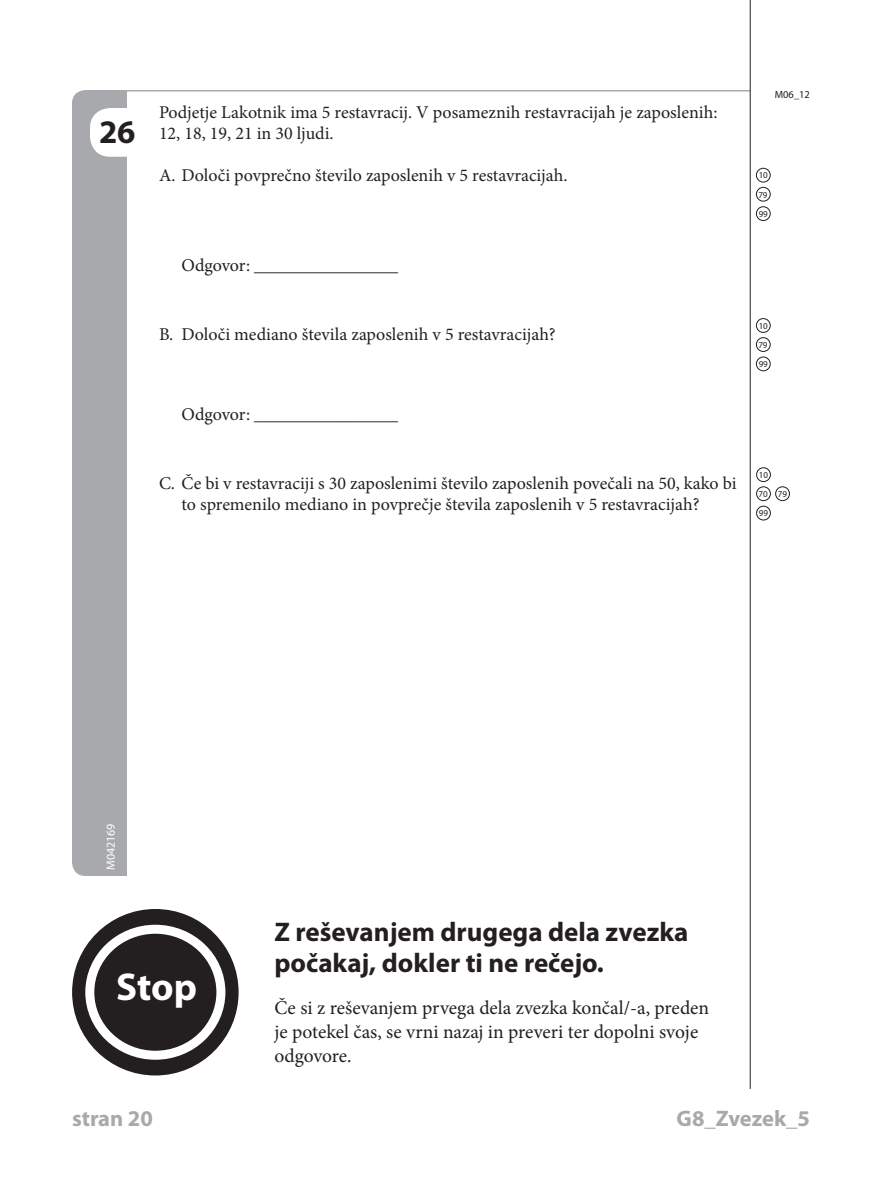
<style>
.page{position:relative;width:893px;height:1188px;background:#fff}
.page>*{position:absolute;margin:0;border:0;box-sizing:border-box;transform-origin:0 0}
.t1{font:700 39px "Myriad Pro";color:#fff}
.t2{font:700 33px "Myriad Pro";color:#231f20}
.t3{font:700 27px/31.5px "Myriad Pro";color:#231f20}
.t4{font:700 22.5px "Myriad Pro";color:#a8a9ad}
.t5{font:19.5px/24px "Minion Pro";color:#231f20}
.t6{font:18px/21px "Minion Pro";color:#231f20}
.t7{font:12px "Myriad Pro";color:#fff}
.t8{font:10.5px "Myriad Pro";color:#231f20}
.t9{font:9px "Myriad Pro";color:#231f20}
</style>
<div class="page">
<div style="left:72px;top:90px;width:54px;height:786px;background:#a8a9ad"></div>
<hr style="left:89px;top:90px;width:661px;height:2px;background:#a8a9ad">
<hr style="left:750px;top:0;width:1px;height:1089px;background:#231f20">
<div style="left:756px;top:168px;width:14px;height:14px;border:1px solid #231f20;border-radius:50%"></div>
<div style="left:756px;top:187px;width:14px;height:14px;border:1px solid #231f20;border-radius:50%"></div>
<div style="left:756px;top:207px;width:14px;height:14px;border:1px solid #231f20;border-radius:50%"></div>
<div style="left:756px;top:318px;width:14px;height:15px;border:1px solid #231f20;border-radius:50%"></div>
<div style="left:756px;top:337px;width:14px;height:15px;border:1px solid #231f20;border-radius:50%"></div>
<div style="left:756px;top:357px;width:14px;height:14px;border:1px solid #231f20;border-radius:50%"></div>
<div style="left:756px;top:468px;width:15px;height:14px;border:1px solid #231f20;border-radius:50%"></div>
<div style="left:756px;top:487px;width:15px;height:14px;border:1px solid #231f20;border-radius:50%"></div>
<div style="left:775px;top:487px;width:15px;height:14px;border:1px solid #231f20;border-radius:50%"></div>
<div style="left:756px;top:506px;width:15px;height:14px;border:1px solid #231f20;border-radius:50%"></div>
<div style="left:73px;top:910px;width:165px;height:165px;background:#231f20;border-radius:50%"></div>
<div style="left:85px;top:925px;width:140px;height:135px;border:9px solid #fff;border-radius:50%"></div>
<div style="left:90px;top:108px;width:63px;height:49px;background:#fff;border-radius:20px"></div>
<h2 class="t2" style="left:99px;top:113px;width:38px">26</h2>
<p class="t6" style="left:159px;top:102px;width:560px">Podjetje Lakotnik ima 5 restavracij. V posameznih restavracijah je zaposlenih:<br>12, 18, 19, 21 in 30 ljudi.</p>
<p class="t6" style="left:159px;top:165px;width:410px">A. Določi povprečno število zaposlenih v 5 restavracijah.</p>
<p class="t6" style="left:182px;top:255px;width:218px">Odgovor: ________________</p>
<p class="t6" style="left:159px;top:324px;width:398px">B. Določi mediano števila zaposlenih v 5 restavracijah?</p>
<p class="t6" style="left:182px;top:403px;width:218px">Odgovor: ________________</p>
<p class="t6" style="left:182px;top:472px;width:557px;text-indent:-22px">C. Če bi v restavraciji s 30 zaposlenimi število zaposlenih povečali na 50, kako bi to spremenilo mediano in povprečje števila zaposlenih v 5 restavracijah?</p>
<p class="t8" style="left:775px;top:89px;width:37px">M06_12</p>
<p class="t9" style="left:759px;top:171px;width:11px">10</p>
<p class="t9" style="left:758px;top:190px;width:11px">79</p>
<p class="t9" style="left:759px;top:209px;width:11px">99</p>
<p class="t9" style="left:759px;top:321px;width:11px">10</p>
<p class="t9" style="left:758px;top:340px;width:11px">79</p>
<p class="t9" style="left:759px;top:359px;width:11px">99</p>
<p class="t9" style="left:759px;top:470px;width:11px">10</p>
<p class="t9" style="left:758px;top:489px;width:11px">70</p>
<p class="t9" style="left:759px;top:508px;width:11px">99</p>
<p class="t9" style="left:778px;top:489px;width:11px">79</p>
<p class="t7" style="left:104px;top:870px;width:48px;rotate:-90deg">M042169</p>
<h1 class="t1" style="left:116px;top:965px;width:82px">Stop</h1>
<h3 class="t3" style="left:274px;top:916px;width:416px">Z reševanjem drugega dela zvezka počakaj, dokler ti ne rečejo.</h3>
<p class="t5" style="left:274px;top:996px;width:436px">Če si z reševanjem prvega dela zvezka končal/-a, preden je potekel čas, se vrni nazaj in preveri ter dopolni svoje odgovore.</p>
<p class="t4" style="left:72px;top:1105px;width:82px">stran 46</p>
<p class="t4" style="left:677px;top:1105px;width:135px">G8_Zvezek_5</p>
<p class="t4" style="left:727px;top:1105px;width:85px">G8_M06</p>
<p class="t4" style="left:128px;top:1105px;width:26px">20</p>
</div>
